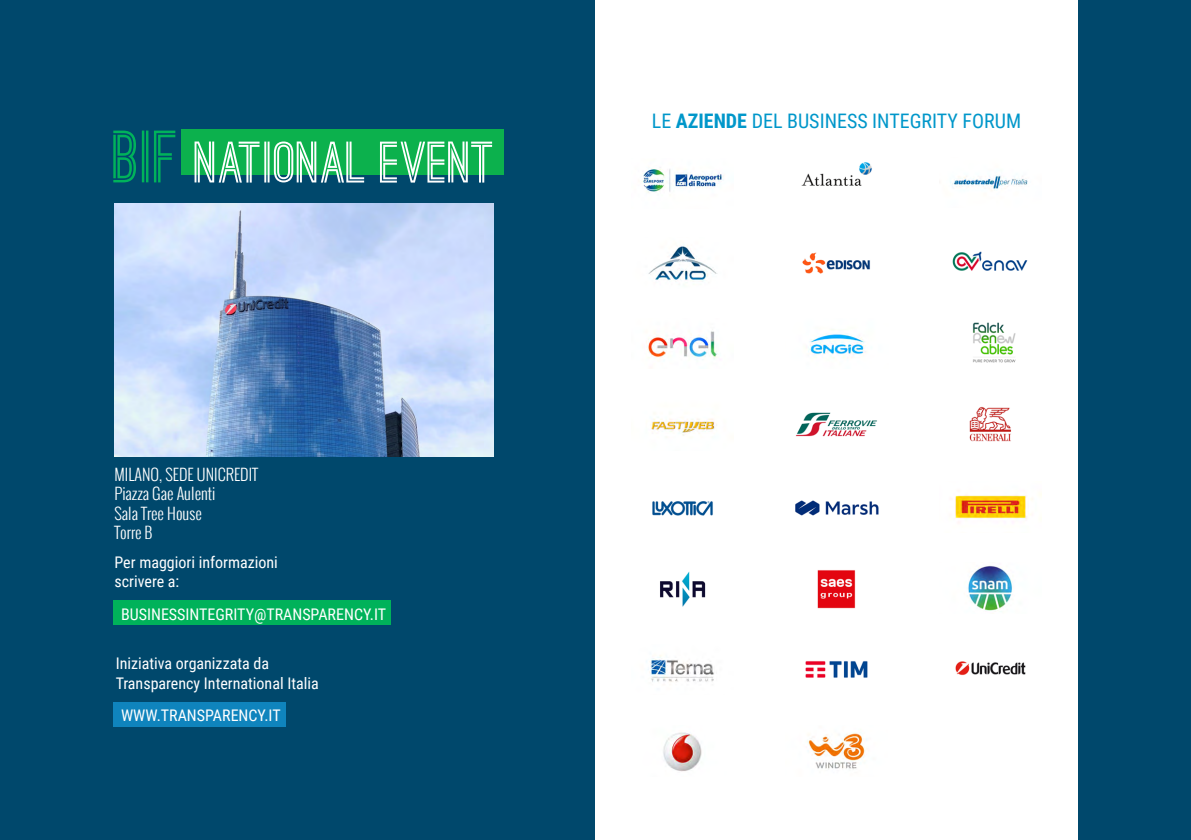
<style>
.page{position:relative;width:1191px;height:840px;background:#fff}
.page>*{position:absolute;margin:0;border:0;box-sizing:border-box;transform-origin:0 0}
.t1{font:700 55.4px "Ostrich Sans";color:#fff}
.t2{font:20px "Roboto Condensed";color:#0097ca}
.t3{font:16px/19.2px "Roboto Condensed";color:#fff}
.t4{font:300 16px/19.2px "Oswald";color:#fff}
.s1{font-size:70.2px;color:#00b25b}
.s2{font-weight:700}
</style>
<div class="page">
<div style="left:0;top:0;width:1191px;height:839px;background:#00486c"></div>
<div style="left:596px;top:0;width:482px;height:839px;background:#fff"></div>
<div style="left:113px;top:702px;width:173px;height:24px;background:#0f84bd"></div>
<div style="left:113px;top:600px;width:278px;height:24px;background:#00b25a"></div>
<img style="left:642px;top:167px;width:82px;height:26px">
<img style="left:801px;top:162px;width:71px;height:24px">
<img style="left:950px;top:175px;width:78px;height:16px">
<img style="left:648px;top:245px;width:70px;height:37px">
<img style="left:802px;top:252px;width:68px;height:22px">
<img style="left:952px;top:251px;width:76px;height:20px">
<img style="left:646px;top:331px;width:72px;height:29px">
<img style="left:808px;top:329px;width:58px;height:29px">
<img style="left:972px;top:322px;width:44px;height:41px">
<img style="left:651px;top:413px;width:66px;height:23px">
<img style="left:796px;top:412px;width:81px;height:25px">
<img style="left:969px;top:406px;width:42px;height:36px">
<img style="left:652px;top:501px;width:61px;height:15px">
<img style="left:795px;top:500px;width:84px;height:16px">
<img style="left:955px;top:493px;width:86px;height:26px">
<img style="left:660px;top:571px;width:46px;height:36px">
<img style="left:817px;top:570px;width:39px;height:39px">
<img style="left:968px;top:565px;width:45px;height:47px">
<img style="left:646px;top:655px;width:68px;height:27px">
<img style="left:805px;top:661px;width:63px;height:17px">
<img style="left:955px;top:661px;width:71px;height:15px">
<img style="left:663px;top:732px;width:39px;height:40px">
<img style="left:807px;top:733px;width:60px;height:36px">
<img style="left:115px;top:203px;width:378px;height:253px">
<div style="left:181px;top:129px;width:322px;height:46px;background:#0cb14d"></div>
<h1 class="t1" style="left:113px;top:141px;width:358px"><span class="s1">BIF</span> NATIONAL EVENT</h1>
<p class="t4" style="left:115px;top:464px;width:145px">MILANO, SEDE UNICREDIT<br>Piazza Gae Aulenti<br>Sala Tree House<br>Torre B</p>
<p class="t3" style="left:115px;top:551px;width:165px">Per maggiori informazioni scrivere a:</p>
<p class="t3" style="left:121px;top:603px;width:266px">BUSINESSINTEGRITY@TRANSPARENCY.IT</p>
<p class="t3" style="left:116px;top:653px;width:204px">Iniziativa organizzata da<br>Transparency International Italia</p>
<p class="t3" style="left:121px;top:704px;width:161px">WWW.TRANSPARENCY.IT</p>
<p class="t2" style="left:652px;top:106px;width:371px">LE <span class="s2">AZIENDE</span> DEL BUSINESS INTEGRITY FORUM</p>
</div>
